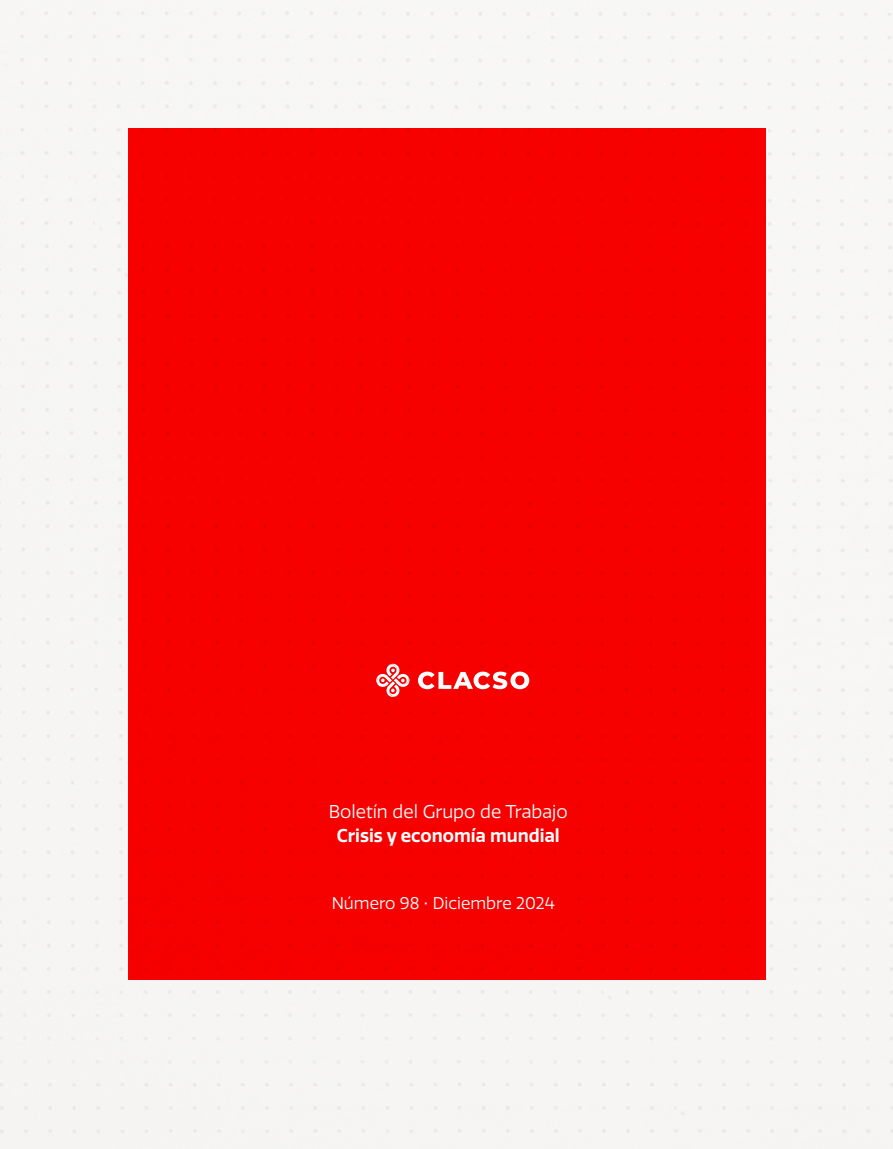
<style>
.page{position:relative;width:893px;height:1149px;background:#fff}
.page>*{position:absolute;margin:0;border:0;box-sizing:border-box;transform-origin:0 0}
.t1{font:18px "Quatro";color:#fff}
.t2{font:600 18px "Quatro";color:#fff}
.t3{font:16.5px "Quatro";color:#fff}
</style>
<div class="page">
<div style="left:0;top:0;width:893px;height:1148px;background:#f6f5f5"></div>
<div style="left:128px;top:128px;width:638px;height:851px;background:#f60000"></div>
<svg style="left:418px;top:671px;width:111px;height:18px"></svg>
<svg style="left:376px;top:663px;width:33px;height:33px"></svg>
<p class="t1" style="left:329px;top:801px;width:240px">Boletín del Grupo de Trabajo</p>
<p class="t2" style="left:337px;top:825px;width:225px">Crisis y economía mundial</p>
<p class="t3" style="left:332px;top:893px;width:225px">Número 98 • Diciembre 2024</p>
</div>
